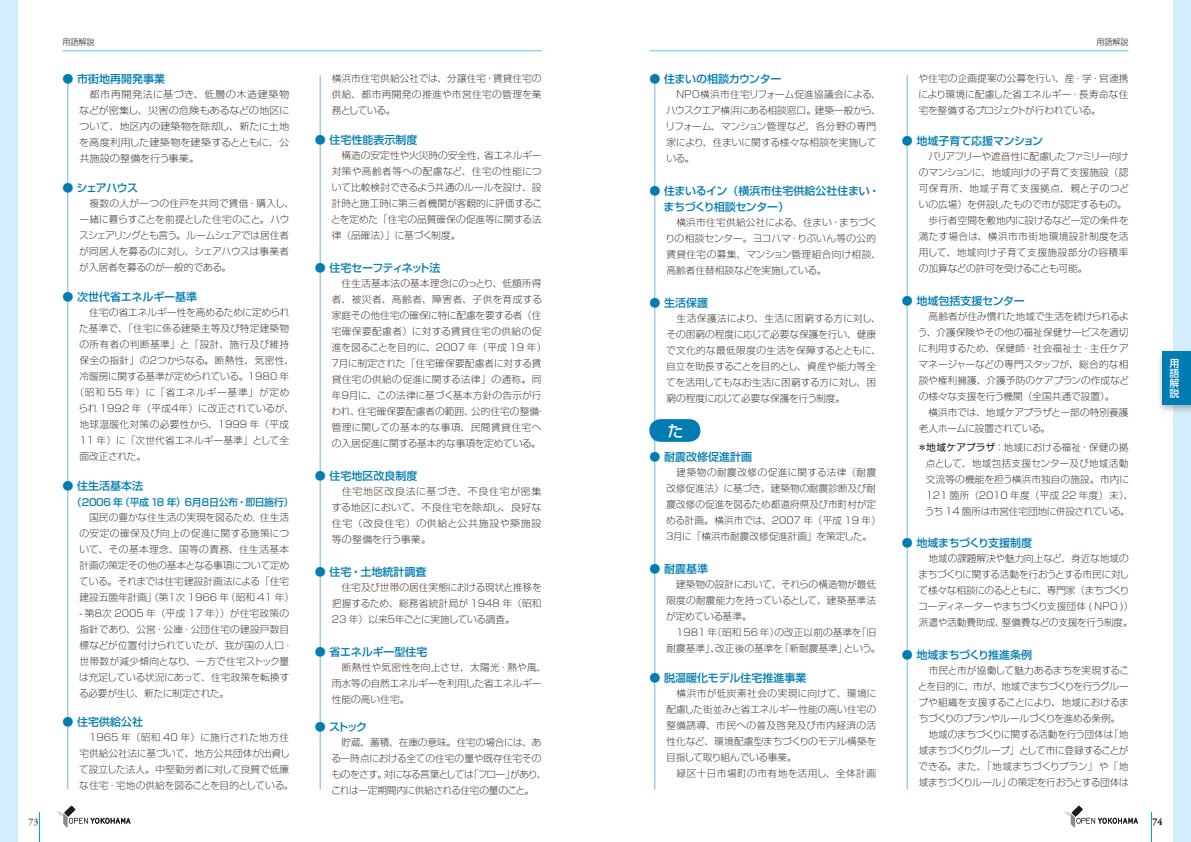
<style>
.page{position:relative;width:1191px;height:842px;background:#fff}
.page>*{position:absolute;margin:0;border:0;box-sizing:border-box;transform-origin:0 0}
.t1{font:500 16px "Shin Go Pro";color:#fff}
.t2{font:500 11px "Shin Go Pro";color:#007cb2}
.t3{font:500 11px/16px "Shin Go Pro";letter-spacing:-.035em;color:#007cb2}
.t4{font:500 11px "Shin Go Pro";letter-spacing:-.05em;color:#007cb2}
.t5{font:500 10px "Shin Go Pro";letter-spacing:-.05em;color:#007cb2}
.t6{font:10px "Adobe Garamond Pro";color:#231916}
.t7{font:500 10px/10px "Shin M Go Pro";color:#fff;text-align:justify}
.t8{font:300 expanded 9.7px/16px "Shin Go Pro";color:#231916}
.t9{font:300 expanded 9.7px/16px "Shin Go Pro";letter-spacing:-.03em;color:#231916}
.t10{font:300 expanded 9.7px/16px "Shin Go Pro";color:#231916;text-align:justify;scale:1.05 1}
.t11{font:300 expanded 9.7px/16px "Shin Go Pro";letter-spacing:-.025em;color:#231916}
.t12{font:300 expanded 9.7px "Shin Go Pro";letter-spacing:.035em;color:#231916}
.t13{font:300 expanded 9.7px "Shin Go Pro";letter-spacing:-.02em;color:#231916}
.t14{font:300 expanded 9.7px "Shin Go Pro";letter-spacing:.02em;color:#231916}
.t15{font:300 expanded 9.7px "Shin Go Pro";letter-spacing:.04em;color:#231916}
.t16{font:300 expanded 9.7px "Shin Go Pro";letter-spacing:.065em;color:#231916}
.t17{font:300 8px "Shin M Go Pro";color:#231916}
.s1{font-weight:400;font-stretch:normal}
</style>
<div class="page">
<div style="left:0;top:0;width:17px;height:842px;background:#d3edfb"></div>
<svg style="left:57px;top:806px;width:73px;height:22px"></svg>
<hr style="left:39px;top:812px;width:1px;height:30px;background:#00a1e9">
<hr style="left:62px;top:50px;width:479px;height:1px;background:#55c3f1">
<div style="left:1173px;top:0;width:18px;height:842px;background:#d3edfb"></div>
<svg style="left:1064px;top:806px;width:73px;height:22px"></svg>
<hr style="left:1150px;top:812px;width:1px;height:30px;background:#00a1e9">
<div style="left:1156px;top:348px;width:35px;height:66px;background:#231916;opacity:.3"></div>
<div style="left:1162px;top:352px;width:28px;height:53px;background:#007cb2"></div>
<div style="left:1185px;top:352px;width:6px;height:53px;background:#007cb2"></div>
<hr style="left:649px;top:50px;width:479px;height:1px;background:#55c3f1">
<hr style="left:907px;top:75px;width:1px;height:714px;background:#70b7d8">
<hr style="left:654px;top:75px;width:1px;height:714px;background:#70b7d8">
<hr style="left:320px;top:75px;width:1px;height:714px;background:#70b7d8">
<hr style="left:68px;top:75px;width:1px;height:714px;background:#70b7d8">
<div style="left:649px;top:419px;width:51px;height:23px;background:#007cb2;border-radius:11px"></div>
<p class="t6" style="left:28px;top:816px;width:11px">73</p>
<p class="t17" style="left:62px;top:36px;width:33px">用語解説</p>
<p class="t2" style="left:62px;top:70px;width:104px">● 市街地再開発事業</p>
<p class="t10" style="left:79px;top:85px;width:202px;text-indent:10px">都市再開発法に基づき、低層の木造建築物などが密集し、災害の危険もあるなどの地区について、地区内の建築物を除却し、新たに土地を高度利用した建築物を建築するとともに、公共施設の整備を行う事業。</p>
<p class="t2" style="left:62px;top:179px;width:77px">● シェアハウス</p>
<p class="t8" style="left:79px;top:194px;width:217px">　複数の人が一つの住戸を共同で賃借・購入し、一緒に暮らすことを前提とした住宅のこと。ハウスシェアリングとも言う。ルームシェアでは居住者が同居人を募るのに対し、シェアハウスは事業者が入居者を募るのが一般的である。</p>
<p class="t2" style="left:62px;top:288px;width:136px">● 次世代省エネルギー基準</p>
<p class="t8" style="left:79px;top:303px;width:211px">　住宅の省エネルギー性を高めるために定められ</p>
<p class="t14" style="left:79px;top:321px;width:211px">た基準で、「住宅に係る建築主等及び特定建築物</p>
<p class="t15" style="left:79px;top:337px;width:211px">の所有者の判断基準」と「設計、施行及び維持</p>
<p class="t12" style="left:79px;top:353px;width:216px">保全の指針」の２つからなる。断熱性、気密性、</p>
<p class="t13" style="left:79px;top:369px;width:211px">冷暖房に関する基準が定められている。1980 年</p>
<p class="t16" style="left:75px;top:385px;width:216px">（昭和 55 年）に「省エネルギー基準」が定め</p>
<p class="t8" style="left:78px;top:399px;width:217px">られ 1992 年（平成４年）に改正されているが、</p>
<p class="t12" style="left:79px;top:417px;width:211px">地球温暖化対策の必要性から、1999 年（平成</p>
<p class="t8" style="left:79px;top:431px;width:211px">11 年）に「次世代省エネルギー基準」として全</p>
<p class="t8" style="left:79px;top:447px;width:68px">面改正された。</p>
<p class="t2" style="left:62px;top:477px;width:82px">● 住生活基本法</p>
<p class="t5" style="left:72px;top:494px;width:223px">（2006 年（平成 18 年）６月８日公布・即日施行）</p>
<p class="t8" style="left:79px;top:508px;width:216px">　国民の豊かな住生活の実現を図るため，住生活の安定の確保及び向上の促進に関する施策について、その基本理念、国等の責務、住生活基本計画の策定その他の基本となる事項について定めている。それまでは住宅建設計画法による「住宅建設五箇年計画」（第１次 1966 年（昭和 41 年）</p>
<p class="t8" style="left:79px;top:604px;width:215px">- 第８次 2005 年（平成 17 年））が住宅政策の指針であり、公営・公庫・公団住宅の建設戸数目標などが位置付けられていたが、我が国の人口・世帯数が減少傾向となり、一方で住宅ストック量は充足している状況にあって、住宅政策を転換する必要が生じ、新たに制定された。</p>
<p class="t2" style="left:62px;top:713px;width:82px">● 住宅供給公社</p>
<p class="t8" style="left:79px;top:728px;width:216px">　1965 年（昭和 40 年）に施行された地方住宅供給公社法に基づいて、地方公共団体が出資して設立した法人。中堅勤労者に対して良質で低廉な住宅・宅地の供給を図ることを目的としている。</p>
<p class="t8" style="left:332px;top:69px;width:211px;text-align:justify">横浜市住宅供給公社では、分譲住宅・賃貸住宅の供給、都市再開発の推進や市営住宅の管理を業務としている。</p>
<p class="t2" style="left:315px;top:131px;width:104px">● 住宅性能表示制度</p>
<p class="t8" style="left:331px;top:146px;width:212px;text-align:justify">　構造の安定性や火災時の安全性、省エネルギー対策や高齢者等への配慮など、住宅の性能について比較検討できるよう共通のルールを設け、設計時と施工時に第三者機関が客観的に評価することを定めた「住宅の品質確保の促進等に関する法律（品確法）」に基づく制度。</p>
<p class="t4" style="left:315px;top:259px;width:127px">● 住宅セーフティネット法</p>
<p class="t8" style="left:330px;top:274px;width:217px">　住生活基本法の基本理念にのっとり、低額所得者、被災者、高齢者、障害者、子供を育成する家庭その他住宅の確保に特に配慮を要する者（住宅確保要配慮者）に対する賃貸住宅の供給の促進を図ることを目的に、2007 年（平成 19 年）<br>７月に制定された「住宅確保要配慮者に対する賃貸住宅の供給の促進に関する法律」の通称。同年９月に、この法律に基づく基本方針の告示が行われ、住宅確保要配慮者の範囲、公的住宅の整備・管理に関しての基本的な事項、民間賃貸住宅への入居促進に関する基本的な事項を定めている。</p>
<p class="t2" style="left:315px;top:467px;width:104px">● 住宅地区改良制度</p>
<p class="t8" style="left:332px;top:482px;width:211px;text-align:justify;text-indent:10px">住宅地区改良法に基づき、不良住宅が密集する地区において、不良住宅を除却し、良好な住宅（改良住宅）の供給と公共施設や築施設等の整備を行う事業。</p>
<p class="t2" style="left:315px;top:563px;width:113px">● 住宅・土地統計調査</p>
<p class="t8" style="left:332px;top:578px;width:211px;text-align:justify">　住宅及び世帯の居住実態における現状と推移を把握するため、総務省統計局が 1948 年（昭和23 年）以来５年ごとに実施している調査。</p>
<p class="t2" style="left:315px;top:643px;width:114px">● 省エネルギー型住宅</p>
<p class="t8" style="left:332px;top:658px;width:216px">　断熱性や気密性を向上させ、太陽光・熱や風、雨水等の自然エネルギーを利用した省エネルギー性能の高い住宅。</p>
<p class="t2" style="left:315px;top:718px;width:54px">● ストック</p>
<p class="t11" style="left:331px;top:733px;width:217px">　貯蔵、蓄積、在庫の意味。住宅の場合には、ある一時点における全ての住宅の量や既存住宅そのものをさす。対になる言葉としては「フロー」があり、これは一定期間内に供給される住宅の量のこと。</p>
<p class="t3" style="left:649px;top:70px;width:133px">● 住まいの相談カウンター</p>
<p class="t8" style="left:665px;top:85px;width:217px">　ＮＰＯ横浜市住宅リフォーム促進協議会による、ハウスクエア横浜にある相談窓口。建築一般から、リフォーム、マンション管理など、各分野の専門家により、住まいに関する様々な相談を実施している。</p>
<p class="t3" style="left:649px;top:182px;width:232px">● 住まいるイン（横浜市住宅供給公社住まい・　 まちづくり相談センター）</p>
<p class="t8" style="left:665px;top:213px;width:217px">　横浜市住宅供給公社による、住まい・まちづくりの相談センター。ヨコハマ・りぶいん等の公的賃貸住宅の募集、マンション管理組合向け相談、高齢者住替相談などを実施している。</p>
<p class="t2" style="left:649px;top:294px;width:60px">● 生活保護</p>
<p class="t8" style="left:666px;top:309px;width:216px">　生活保護法により、生活に困窮する方に対し、その困窮の程度に応じて必要な保護を行い、健康で文化的な最低限度の生活を保障するとともに、自立を助長することを目的とし、資産や能力等全てを活用してもなお生活に困窮する方に対し、困窮の程度に応じて必要な保護を行う制度。</p>
<h1 class="t1" style="left:667px;top:418px;width:17px">た</h1>
<p class="t2" style="left:649px;top:448px;width:104px">● 耐震改修促進計画</p>
<p class="t8" style="left:665px;top:463px;width:217px;text-indent:12px">建築物の耐震改修の促進に関する法律（耐震改修促進法）に基づき、建築物の耐震診断及び耐震改修の促進を図るため都道府県及び市町村が定める計画。横浜市では、2007 年（平成 19 年）<br>３月に「横浜市耐震改修促進計画」を策定した。</p>
<p class="t2" style="left:649px;top:560px;width:60px">● 耐震基準</p>
<p class="t8" style="left:666px;top:575px;width:216px">　建築物の設計において、それらの構造物が最低限度の耐震能力を持っているとして、建築基準法が定めている基準。<br>　1981 年（昭和 56 年）の改正以前の基準を「旧耐震基準」、改正後の基準を「新耐震基準」という。</p>
<p class="t2" style="left:649px;top:669px;width:159px">● 脱温暖化モデル住宅推進事業</p>
<p class="t8" style="left:666px;top:684px;width:212px">　横浜市が低炭素社会の実現に向けて、環境に配慮した街並みと省エネルギー性能の高い住宅の整備誘導、市民への普及啓発及び市内経済の活性化など、環境配慮型まちづくりのモデル構築を目指して取り組んでいる事業。<br>　緑区十日市場町の市有地を活用し、全体計画</p>
<p class="t17" style="left:1096px;top:36px;width:33px">用語解説</p>
<p class="t8" style="left:918px;top:69px;width:212px;text-align:justify">や住宅の企画提案の公募を行い、産・学・官連携により環境に配慮した省エネルギー・長寿命な住宅を整備するプロジェクトが行われている。</p>
<p class="t2" style="left:901px;top:132px;width:143px">● 地域子育て応援マンション</p>
<p class="t8" style="left:918px;top:147px;width:212px">　バリアフリーや遮音性に配慮したファミリー向けのマンションに、地域向けの子育て支援施設（認可保育所、地域子育て支援拠点、親と子のつどいの広場）を併設したもので市が認定するもの。　歩行者空間を敷地内に設けるなど一定の条件を満たす場合は、横浜市市街地環境設計制度を活用して、地域向け子育て支援施設部分の容積率の加算などの許可を受けることも可能。</p>
<p class="t2" style="left:901px;top:292px;width:125px">● 地域包括支援センター</p>
<p class="t8" style="left:918px;top:307px;width:213px">　高齢者が住み慣れた地域で生活を続けられるよう、介護保険やその他の福祉保健サービスを適切に利用するため、保健師・社会福祉士・主任ケアマネージャーなどの専門スタッフが、総合的な相談や権利擁護、介護予防のケアプランの作成などの様々な支援を行う機関（全国共通で設置）。<br>　横浜市では、地域ケアプラザと一部の特別養護老人ホームに設置されている。</p>
<p class="t8" style="left:925px;top:438px;width:210px;text-indent:-7px">＊<span class="s1">地域ケアプラザ</span>：地域における福祉・保健の拠点として、地域包括支援センター及び地域活動交流等の機能を担う横浜市独自の施設。市内に<br>121 箇所（2010 年度（平成 22 年度）末）、うち 14 箇所は市営住宅団地に併設されている。</p>
<p class="t3" style="left:901px;top:534px;width:132px">● 地域まちづくり支援制度</p>
<p class="t8" style="left:918px;top:549px;width:217px;text-align:center">地域の課題解決や魅力向上など、身近な地域の<br>まちづくりに関する活動を行おうとする市民に対して様々な相談にのるとともに、専門家（まちづくりコーディネーターやまちづくり支援団体 ( ＮＰＯ )）派遣や活動費助成、整備費などの支援を行う制度。</p>
<p class="t3" style="left:901px;top:646px;width:132px">● 地域まちづくり推進条例</p>
<p class="t9" style="left:918px;top:661px;width:212px">　市民と市が協働して魅力あるまちを実現することを目的に、市が、地域でまちづくりを行うグループや組織を支援することにより、地域におけるまちづくりのプランやルールづくりを進める条例。　地域のまちづくりに関する活動を行う団体は「地域まちづくりグループ」として市に登録することができる。また、「地域まちづくりプラン」や「地域まちづくりルール」の策定を行おうとする団体は</p>
<p class="t7" style="left:1169px;top:357px;width:11px">用語解説</p>
<p class="t6" style="left:1152px;top:816px;width:11px">74</p>
</div>
